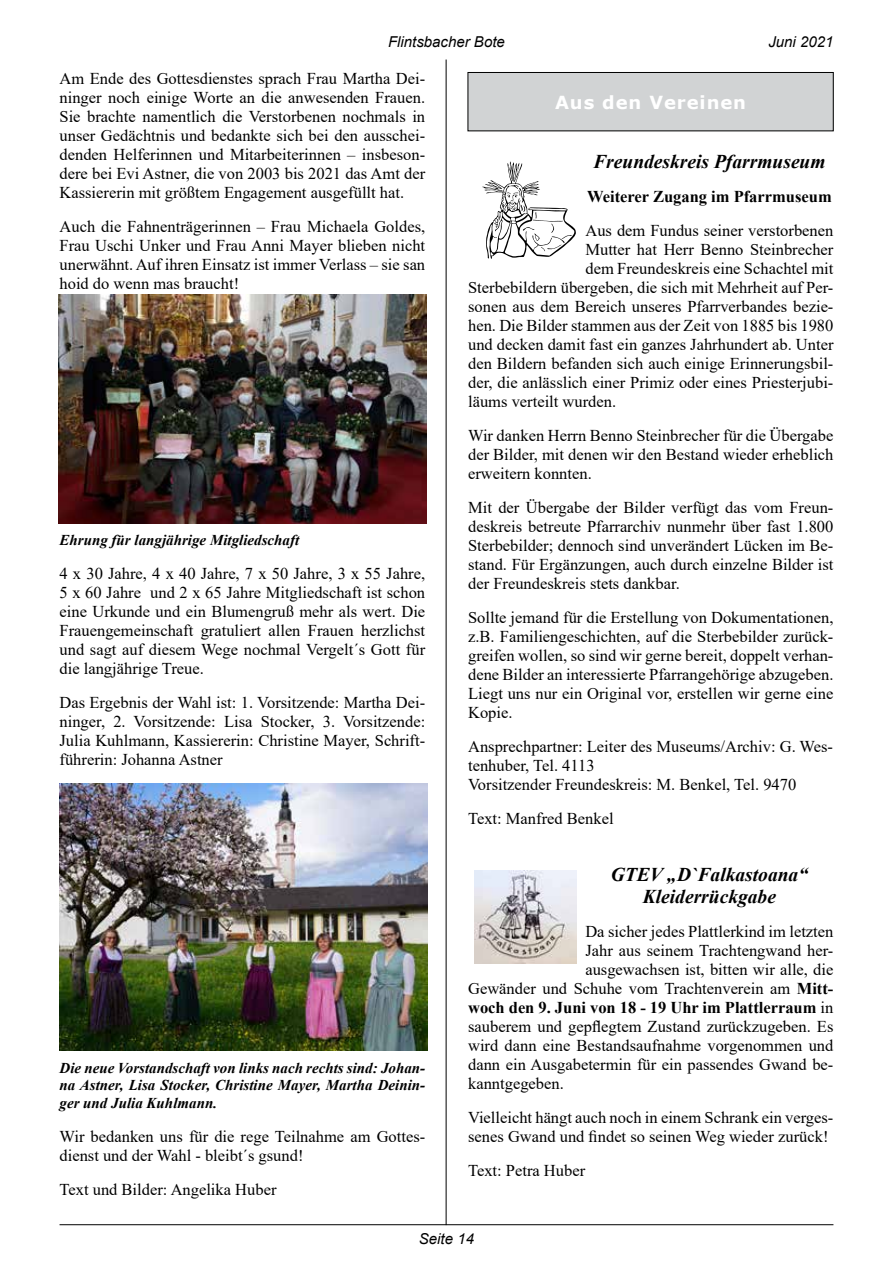
<style>
.page{position:relative;width:893px;height:1263px;background:#fff}
.page>*{position:absolute;margin:0;border:0;box-sizing:border-box;transform-origin:0 0}
.t1{font:italic 700 19.5px/22.4px "Times New Roman";color:#000;text-align:center}
.t2{font:700 18px "Verdana";letter-spacing:.05em;color:#fff}
.t3{font:16.5px/19px "Times New Roman";color:#000;text-align:justify}
.t4{font:700 16.5px "Times New Roman";color:#000}
.t5{font:italic 700 15px/17.2px "Times New Roman";color:#000;text-align:justify}
.t6{font:italic 15px "Arial";color:#000}
.s1{font-weight:700}
.s2{font-weight:400}
</style>
<div class="page">
<hr style="left:60px;top:1224px;width:773px;height:1px;background:#000">
<hr style="left:446px;top:60px;width:1px;height:1165px;background:#000">
<img style="left:60px;top:784px;width:367px;height:266px">
<img style="left:58px;top:295px;width:368px;height:228px">
<div style="left:468px;top:72px;width:365px;height:59px;background:#d1d3d4"></div>
<div style="left:468px;top:72px;width:365px;height:59px;border:1px solid #000"></div>
<svg style="left:482px;top:162px;width:94px;height:97px"></svg>
<img style="left:475px;top:871px;width:102px;height:92px">
<p class="t6" style="left:388px;top:32px;width:118px">Flintsbacher Bote</p>
<p class="t6" style="left:768px;top:32px;width:67px">Juni 2021</p>
<p class="t3" style="left:60px;top:68px;width:367px">Am Ende des Gottesdienstes sprach Frau Martha Dei&shy;ninger noch einige Worte an die anwesenden Frauen.<br>Sie brachte namentlich die Verstorbenen nochmals in unser Gedächtnis und bedankte sich bei den ausschei&shy;denden Helferinnen und Mitarbeiterinnen – insbeson&shy;dere bei Evi Astner, die von 2003 bis 2021 das Amt der Kassiererin mit größtem Engagement ausgefüllt hat.</p>
<p class="t3" style="left:60px;top:216px;width:367px">Auch die Fahnenträgerinnen – Frau Michaela Goldes, Frau Uschi Unker und Frau Anni Mayer blieben nicht unerwähnt. Auf ihren Einsatz ist immer Verlass – sie san hoid do wenn mas braucht!</p>
<p class="t2" style="left:555px;top:89px;width:192px">Aus den Vereinen</p>
<p class="t1" style="left:593px;top:150px;width:234px">Freundeskreis Pfarrmuseum</p>
<p class="t4" style="left:587px;top:185px;width:246px">Weiterer Zugang im Pfarrmuseum</p>
<p class="t3" style="left:585px;top:221px;width:249px">Aus dem Fundus seiner verstorbenen</p>
<p class="t3" style="left:585px;top:240px;width:249px">Mutter hat Herr Benno Steinbrecher</p>
<p class="t3" style="left:585px;top:259px;width:249px">dem Freundeskreis eine Schachtel mit</p>
<p class="t3" style="left:468px;top:278px;width:367px">Sterbebildern übergeben, die sich mit Mehrheit auf Per-</p>
<p class="t3" style="left:468px;top:297px;width:367px">sonen aus dem Bereich unseres Pfarrverbandes bezie-</p>
<p class="t3" style="left:468px;top:316px;width:367px">hen. Die Bilder stammen aus der Zeit von 1885 bis 1980</p>
<p class="t3" style="left:468px;top:335px;width:367px">und decken damit fast ein ganzes Jahrhundert ab. Unter</p>
<p class="t3" style="left:468px;top:354px;width:367px">den Bildern befanden sich auch einige Erinnerungsbil-</p>
<p class="t3" style="left:468px;top:373px;width:367px">der, die anlässlich einer Primiz oder eines Priesterjubi-</p>
<p class="t3" style="left:468px;top:392px;width:150px">läums verteilt wurden.</p>
<p class="t3" style="left:468px;top:426px;width:367px">Wir danken Herrn Benno Steinbrecher für die Übergabe der Bilder, mit denen wir den Bestand wieder erheblich erweitern konnten.</p>
<p class="t3" style="left:468px;top:497px;width:367px">Mit der Übergabe der Bilder verfügt das vom Freun&shy;deskreis betreute Pfarrarchiv nunmehr über fast 1.800<br>Sterbebilder; dennoch sind unverändert Lücken im Be&shy;stand. Für Ergänzungen, auch durch einzelne Bilder ist der Freundeskreis stets dankbar.</p>
<p class="t3" style="left:468px;top:607px;width:367px">Sollte jemand für die Erstellung von Dokumentationen, z.B. Familiengeschichten, auf die Sterbebilder zurück&shy;greifen wollen, so sind wir gerne bereit, doppelt verhan&shy;dene Bilder an interessierte Pfarrangehörige abzugeben.<br>Liegt uns nur ein Original vor, erstellen wir gerne eine Kopie.</p>
<p class="t3" style="left:468px;top:736px;width:366px;text-align:left">Ansprechpartner: Leiter des Museums/Archiv: G. Wes&shy;tenhuber, Tel. 4113<br>Vorsitzender Freundeskreis: M. Benkel, Tel. 9470</p>
<p class="t3" style="left:468px;top:808px;width:147px">Text: Manfred Benkel</p>
<p class="t5" style="left:60px;top:531px;width:241px">Ehrung für langjährige Mitgliedschaft</p>
<p class="t3" style="left:60px;top:563px;width:367px">4 x 30 Jahre, 4 x 40 Jahre, 7 x 50 Jahre, 3 x 55 Jahre, 5 x 60 Jahre und 2 x 65 Jahre Mitgliedschaft ist schon eine Urkunde und ein Blumengruß mehr als wert. Die Frauengemeinschaft gratuliert allen Frauen herzlichst und sagt auf diesem Wege nochmal Vergelt´s Gott für die langjährige Treue.</p>
<p class="t3" style="left:60px;top:692px;width:367px">Das Ergebnis der Wahl ist: 1. Vorsitzende: Martha Dei&shy;ninger, 2. Vorsitzende: Lisa Stocker, 3. Vorsitzende:<br>Julia Kuhlmann, Kassiererin: Christine Mayer, Schrift&shy;führerin: Johanna Astner</p>
<p class="t5" style="left:60px;top:1059px;width:367px">Die neue Vorstandschaft von links nach rechts sind: Johan&shy;na Astner, Lisa Stocker, Christine Mayer, Martha Deinin&shy;ger und Julia Kuhlmann.</p>
<p class="t3" style="left:60px;top:1126px;width:367px">Wir bedanken uns für die rege Teilnahme am Gottes&shy;dienst und der Wahl - bleibt´s gsund!</p>
<p class="t3" style="left:60px;top:1179px;width:218px">Text und Bilder: Angelika Huber</p>
<p class="t1" style="left:611px;top:862px;width:199px">GTEV „D`Falkastoana“<br>Kleiderrückgabe</p>
<p class="t3" style="left:585px;top:921px;width:250px">Da sicher jedes Plattlerkind im letzten</p>
<p class="t3" style="left:585px;top:940px;width:250px">Jahr aus seinem Trachtengwand her-</p>
<p class="t3" style="left:585px;top:959px;width:250px">ausgewachsen ist, bitten wir alle, die</p>
<p class="t3" style="left:468px;top:978px;width:367px">Gewänder und Schuhe vom Trachtenverein am <span class="s1">Mitt-</span></p>
<p class="t4" style="left:468px;top:995px;width:367px">woch den 9. Juni von 18 - 19 Uhr im Plattlerraum <span class="s2">in</span></p>
<p class="t3" style="left:468px;top:1016px;width:367px">sauberem und gepflegtem Zustand zurückzugeben. Es</p>
<p class="t3" style="left:468px;top:1035px;width:367px">wird dann eine Bestandsaufnahme vorgenommen und</p>
<p class="t3" style="left:468px;top:1054px;width:367px">dann ein Ausgabetermin für ein passendes Gwand be-</p>
<p class="t3" style="left:468px;top:1073px;width:97px">kanntgegeben.</p>
<p class="t3" style="left:468px;top:1107px;width:367px">Vielleicht hängt auch noch in einem Schrank ein verges&shy;senes Gwand und findet so seinen Weg wieder zurück!</p>
<p class="t3" style="left:468px;top:1160px;width:119px">Text: Petra Huber</p>
<p class="t6" style="left:419px;top:1229px;width:57px">Seite 14</p>
</div>
